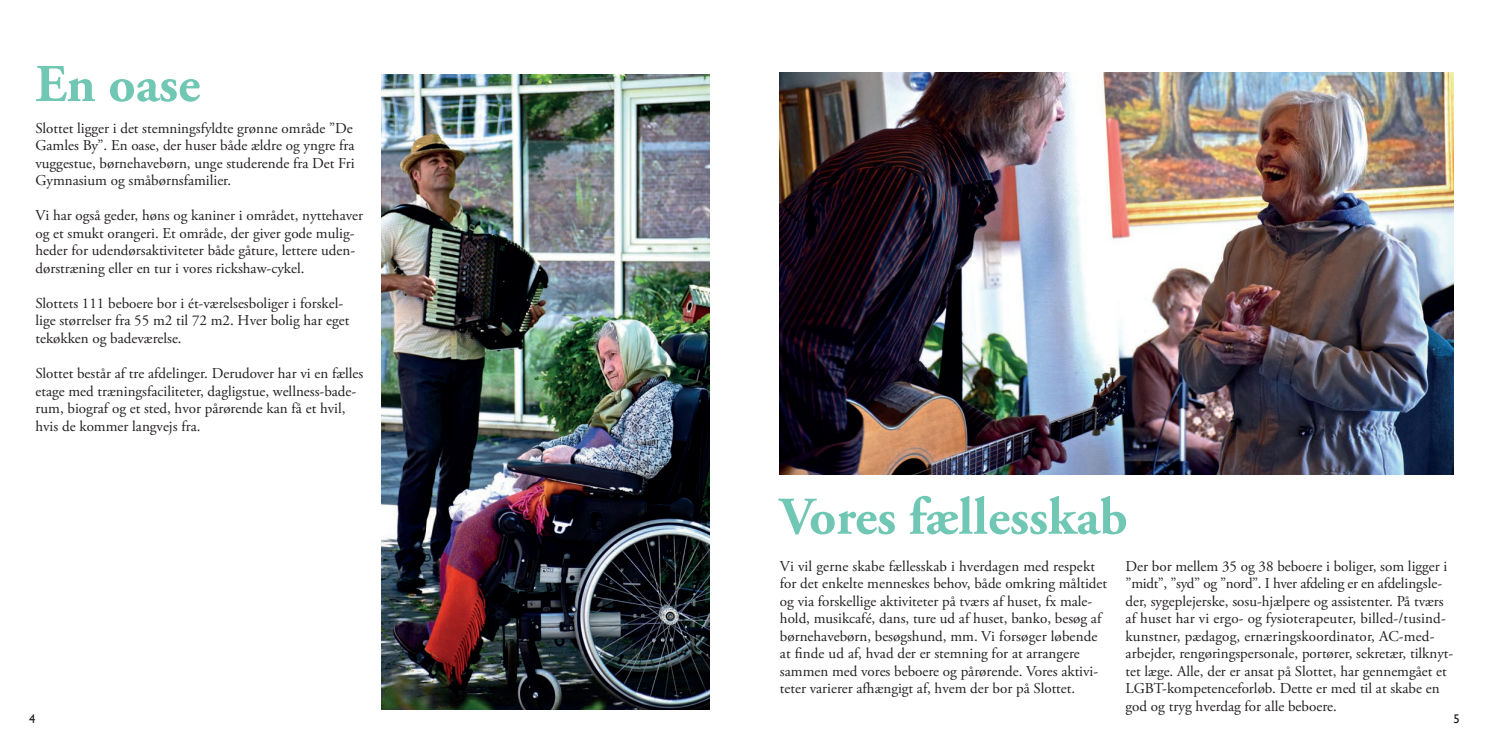
<style>
.page{position:relative;width:1489px;height:745px;background:#fff}
.page>*{position:absolute;margin:0;border:0;box-sizing:border-box;transform-origin:0 0}
.Stot_tekst{font:700 52.88px "Adobe Garamond Pro";color:#70c7b3}
.brød_Garamond{font:15px/17.5px "Adobe Garamond Pro";color:#231f20}
.t1{font:12.5px "Gill Sans";color:#231f20}
</style>
<div class="page">
<img style="left:381px;top:74px;width:328px;height:635px">
<img style="left:780px;top:72px;width:673px;height:402px">
<p class="Stot_tekst" style="left:35px;top:53px;width:166px">En oase</p>
<p class="brød_Garamond" style="left:35px;top:120px;width:321px">Slottet ligger i det stemningsfyldte grønne område ”De Gamles By”. En oase, der huser både ældre og yngre fra vuggestue, børnehavebørn, unge studerende fra Det Fri Gymnasium og småbørnsfamilier.</p>
<p class="brød_Garamond" style="left:35px;top:207px;width:329px">Vi har også geder, høns og kaniner i området, nyttehaver og et smukt orangeri. Et område, der giver gode mulig&shy;heder for udendørsaktiviteter både gåture, lettere uden&shy;dørstræning eller en tur i vores rickshaw-cykel.</p>
<p class="brød_Garamond" style="left:35px;top:295px;width:315px">Slottets 111 beboere bor i ét-værelsesboliger i forskel&shy;lige størrelser fra 55 m2 til 72 m2. Hver bolig har eget tekøkken og badeværelse.</p>
<p class="brød_Garamond" style="left:35px;top:365px;width:329px">Slottet består af tre afdelinger. Derudover har vi en fælles etage med træningsfaciliteter, dagligstue, wellness-bade&shy;rum, biograf og et sted, hvor pårørende kan få et hvil, hvis de kommer langvejs fra.</p>
<p class="Stot_tekst" style="left:780px;top:486px;width:349px">Vores fællesskab</p>
<p class="brød_Garamond" style="left:1125px;top:557px;width:329px">Der bor mellem 35 og 38 beboere i boliger, som ligger i ”midt”, ”syd” og ”nord”. I hver afdeling er en afdelingsle&shy;der, sygeplejerske, sosu-hjælpere og assistenter. På tværs af huset har vi ergo- og fysioterapeuter, billed-/tusind&shy;kunstner, pædagog, ernæringskoordinator, AC-med&shy;arbejder, rengøringspersonale, portører, sekretær, tilknyt&shy;tet læge. Alle, der er ansat på Slottet, har gennemgået et LGBT-kompetenceforløb. Dette er med til at skabe en god og tryg hverdag for alle beboere.</p>
<p class="brød_Garamond" style="left:780px;top:557px;width:328px">Vi vil gerne skabe fællesskab i hverdagen med respekt for det enkelte menneskes behov, både omkring måltidet og via forskellige aktiviteter på tværs af huset, fx male&shy;hold, musikcafé, dans, ture ud af huset, banko, besøg af børnehavebørn, besøgshund, mm. Vi forsøger løbende at finde ud af, hvad der er stemning for at arrangere sammen med vores beboere og pårørende. Vores aktivi&shy;teter varierer afhængigt af, hvem der bor på Slottet.</p>
<p class="t1" style="left:29px;top:710px;width:8px">4</p>
<p class="t1" style="left:1453px;top:710px;width:8px">5</p>
</div>
